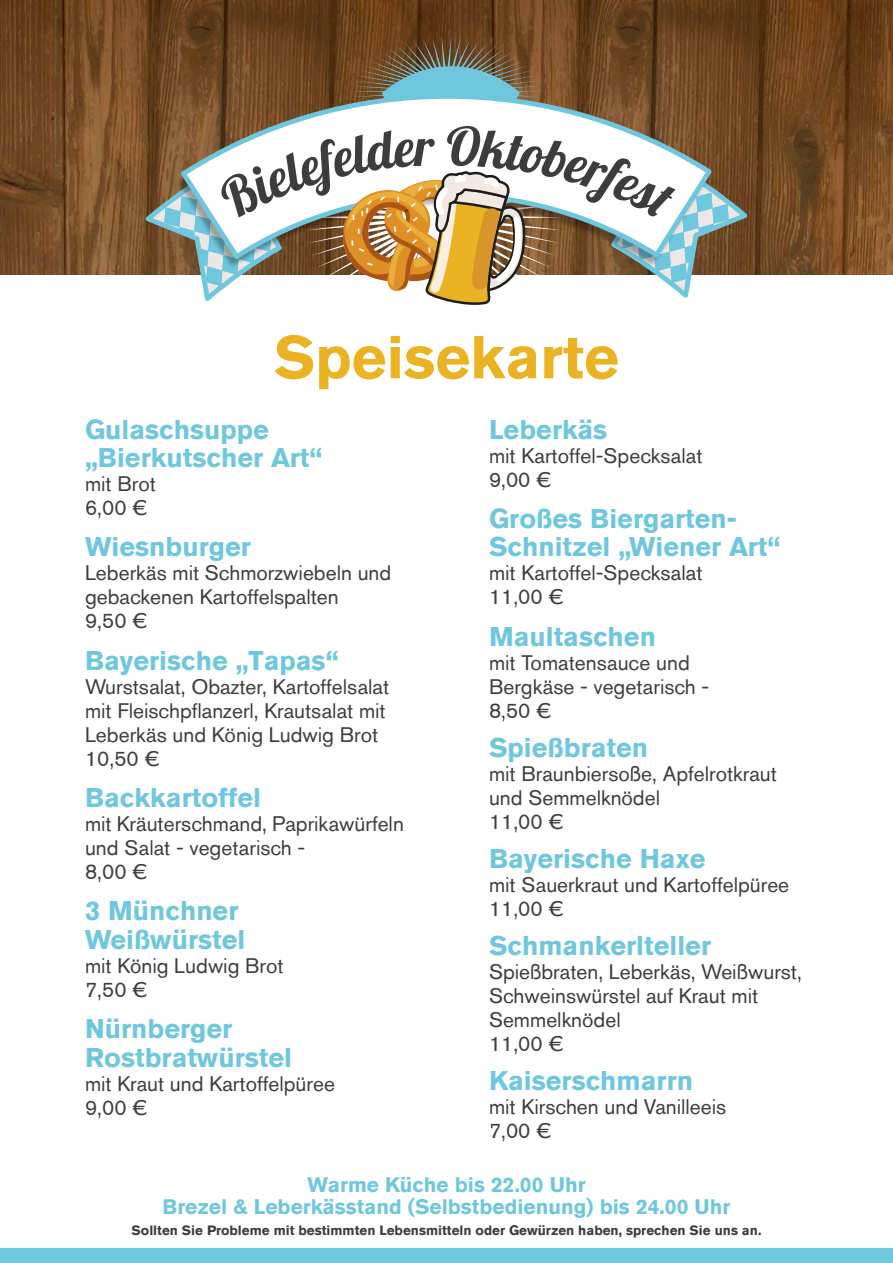
<style>
.page{position:relative;width:893px;height:1263px;background:#fff}
.page>*{position:absolute;margin:0;border:0;box-sizing:border-box;transform-origin:0 0}
.t1{font:700 60px "Akzidenz Grotesk BE";color:#e9b324}
.t2{font:700 27px/28.5px "Akzidenz Grotesk BE";color:#6fc7de}
.t3{font:21px/24px "Akzidenz Grotesk BE";color:#3d3d3c}
.t4{font:700 21px/22.5px "Akzidenz Grotesk BE";color:#6fc7de;text-align:center}
.t5{font:700 13.5px "Akzidenz Grotesk BE";color:#3d3d3c}
</style>
<div class="page">
<img style="left:747px;top:0;width:146px;height:274px">
<div style="left:0;top:1248px;width:893px;height:15px;background:#6fc7de"></div>
<img style="left:0;top:0;width:146px;height:274px">
<svg style="left:146px;top:0;width:601px;height:305px"></svg>
<h1 class="t1" style="left:274px;top:323px;width:346px">Speisekarte</h1>
<p class="t2" style="left:85px;top:415px;width:239px">Gulaschsuppe „Bierkutscher Art“</p>
<p class="t3" style="left:85px;top:472px;width:72px">mit Brot<br>6,00 €</p>
<p class="t2" style="left:85px;top:533px;width:167px">Wiesnburger</p>
<p class="t3" style="left:85px;top:561px;width:308px">Leberkäs mit Schmorzwiebeln und gebackenen Kartoffelspalten<br>9,50 €</p>
<p class="t2" style="left:85px;top:646px;width:255px">Bayerische „Tapas“</p>
<p class="t3" style="left:85px;top:674px;width:306px">Wurstsalat, Obazter, Kartoffelsalat mit Fleischpflanzerl, Krautsalat mit<br>Leberkäs und König Ludwig Brot<br>10,50 €</p>
<p class="t2" style="left:85px;top:783px;width:177px">Backkartoffel</p>
<p class="t3" style="left:85px;top:811px;width:320px">mit Kräuterschmand, Paprikawürfeln und Salat - vegetarisch -<br>8,00 €</p>
<p class="t2" style="left:85px;top:896px;width:162px">3 Münchner<br>Weißwürstel</p>
<p class="t3" style="left:85px;top:953px;width:200px">mit König Ludwig Brot<br>7,50 €</p>
<p class="t2" style="left:85px;top:1014px;width:208px">Nürnberger<br>Rostbratwürstel</p>
<p class="t3" style="left:85px;top:1071px;width:251px">mit Kraut und Kartoffelpüree<br>9,00 €</p>
<p class="t2" style="left:489px;top:415px;width:120px">Leberkäs</p>
<p class="t3" style="left:489px;top:443px;width:215px">mit Kartoffel-Specksalat<br>9,00 €</p>
<p class="t2" style="left:489px;top:504px;width:293px">Großes Biergarten-<br>Schnitzel „Wiener Art“</p>
<p class="t3" style="left:489px;top:561px;width:215px">mit Kartoffel-Specksalat<br>11,00 €</p>
<p class="t2" style="left:489px;top:622px;width:168px">Maultaschen</p>
<p class="t3" style="left:489px;top:650px;width:222px">mit Tomatensauce und<br>Bergkäse - vegetarisch -<br>8,50 €</p>
<p class="t2" style="left:489px;top:733px;width:161px">Spießbraten</p>
<p class="t3" style="left:489px;top:761px;width:289px">mit Braunbiersoße, Apfelrotkraut und Semmelknödel<br>11,00 €</p>
<p class="t2" style="left:489px;top:844px;width:218px">Bayerische Haxe</p>
<p class="t3" style="left:489px;top:872px;width:302px">mit Sauerkraut und Kartoffelpüree<br>11,00 €</p>
<p class="t2" style="left:489px;top:931px;width:224px">Schmankerlteller</p>
<p class="t3" style="left:489px;top:960px;width:314px">Spießbraten, Leberkäs, Weißwurst,<br>Schweinswürstel auf Kraut mit<br>Semmelknödel<br>11,00 €</p>
<p class="t2" style="left:489px;top:1066px;width:206px">Kaiserschmarrn</p>
<p class="t3" style="left:489px;top:1095px;width:239px">mit Kirschen und Vanilleeis<br>7,00 €</p>
<p class="t4" style="left:162px;top:1173px;width:569px">Warme Küche bis 22.00 Uhr<br>Brezel &amp; Leberkässtand (Selbstbedienung) bis 24.00 Uhr</p>
<p class="t5" style="left:132px;top:1222px;width:631px">Sollten Sie Probleme mit bestimmten Lebensmitteln oder Gewürzen haben, sprechen Sie uns an.</p>
</div>
